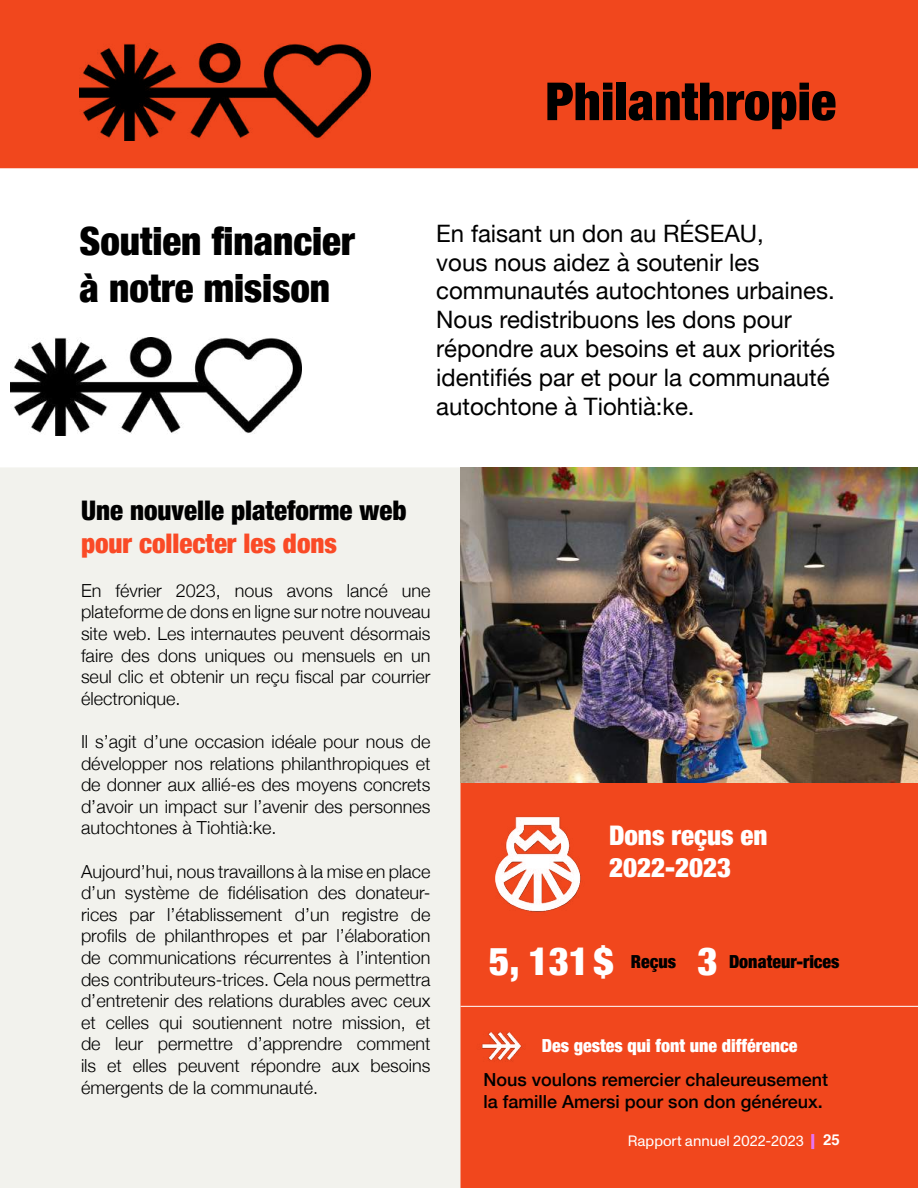
<style>
.page{position:relative;width:918px;height:1188px;background:#f2f2ed}
.page>*{position:absolute;margin:0;border:0;box-sizing:border-box;transform-origin:0 0}
.t1{font:900 condensed 52.5px "Helvetica Neue";color:#000}
.t2{font:900 condensed 39px/46.8px "Helvetica Neue";color:#000}
.t3{font:900 condensed 39px "Helvetica Neue";color:#fff}
.t4{font:900 condensed 27px "Helvetica Neue";color:#000}
.t5{font:900 condensed 27px "Helvetica Neue";color:#fa4a26}
.t6{font:900 condensed 27px/32.4px "Helvetica Neue";color:#fff}
.t7{font:24px/28.8px "Helvetica Neue";color:#000}
.t8{font:300 18px/21.6px "Helvetica Neue";color:#000;text-align:justify}
.t9{font:500 18px/21.6px "Helvetica Neue";color:#000}
.t10{font:900 condensed 18px "Helvetica Neue";color:#fff}
.t11{font:900 condensed 18px "Helvetica Neue";color:#000}
.t12{font:15px "ABC Monument Grotesk Trial";color:#fff}
.t13{font:700 15px "Helvetica";color:#fff}
.s1{font-size:39px;color:#fff}
</style>
<div class="page">
<div style="left:1px;top:164px;width:916px;height:303px;background:#fff"></div>
<div style="left:1px;top:1px;width:916px;height:167px;background:#f1471d"></div>
<div style="left:0;top:0;width:918px;height:168px;border:2px solid #f1471d"></div>
<img style="left:80px;top:43px;width:290px;height:98px">
<img style="left:10px;top:338px;width:292px;height:97px">
<div style="left:461px;top:782px;width:456px;height:405px;background:#f1471d"></div>
<div style="left:460px;top:781px;width:458px;height:407px;border:2px solid #f1471d"></div>
<img style="left:495px;top:816px;width:86px;height:96px">
<hr style="left:460px;top:1006px;width:458px;height:1px;background:#fff">
<img style="left:481px;top:1032px;width:41px;height:30px">
<img style="left:460px;top:467px;width:458px;height:315px">
<div style="left:811px;top:1134px;width:3px;height:15px;border:2px solid #e673f0"></div>
<h1 class="t1" style="left:545px;top:58px;width:292px">Philanthropie</h1>
<h2 class="t2" style="left:80px;top:216px;width:277px">Soutien financier à notre misison</h2>
<h3 class="t7" style="left:436px;top:220px;width:400px">En faisant un don au RÉSEAU,<br>vous nous aidez à soutenir les communautés autochtones urbaines.<br>Nous redistribuons les dons pour répondre aux besoins et aux priorités identifiés par et pour la communauté autochtone à Tiohtià:ke.</h3>
<h3 class="t4" style="left:81px;top:488px;width:327px">Une nouvelle plateforme web</h3>
<h3 class="t5" style="left:81px;top:521px;width:258px">pour collecter les dons</h3>
<p class="t8" style="left:81px;top:578px;width:351px">En février 2023, nous avons lancé une plateforme de dons en ligne sur notre nouveau site web. Les internautes peuvent désormais faire des dons uniques ou mensuels en un seul clic et obtenir un reçu fiscal par courrier électronique.</p>
<p class="t8" style="left:81px;top:730px;width:351px">Il s’agit d’une occasion idéale pour nous de développer nos relations philanthropiques et de donner aux allié-es des moyens concrets d’avoir un impact sur l’avenir des personnes autochtones à Tiohtià:ke.</p>
<p class="t8" style="left:81px;top:859px;width:351px">Aujourd’hui, nous travaillons à la mise en place d’un système de fidélisation des donateur&shy;rices par l’établissement d’un registre de profils de philanthropes et par l’élaboration de communications récurrentes à l’intention des contributeurs-trices. Cela nous permettra d’entretenir des relations durables avec ceux et celles qui soutiennent notre mission, et de leur permettre d’apprendre comment ils et elles peuvent répondre aux besoins émergents de la communauté.</p>
<h3 class="t6" style="left:609px;top:817px;width:160px">Dons reçus en<br>2022-2023</h3>
<h2 class="t3" style="left:489px;top:929px;width:188px">5, 131$ <sup>Reçus</sup></h2>
<p class="t11" style="left:698px;top:947px;width:144px"><span class="s1">3</span> Donateur-rices</p>
<p class="t10" style="left:542px;top:1031px;width:257px">Des gestes qui font une différence</p>
<p class="t9" style="left:484px;top:1068px;width:346px">Nous voulons remercier chaleureusement la famille Amersi pour son don généreux.</p>
<p class="t12" style="left:628px;top:1132px;width:178px">Rapport annuel 2022-2023</p>
<p class="t13" style="left:823px;top:1128px;width:18px">25</p>
</div>
